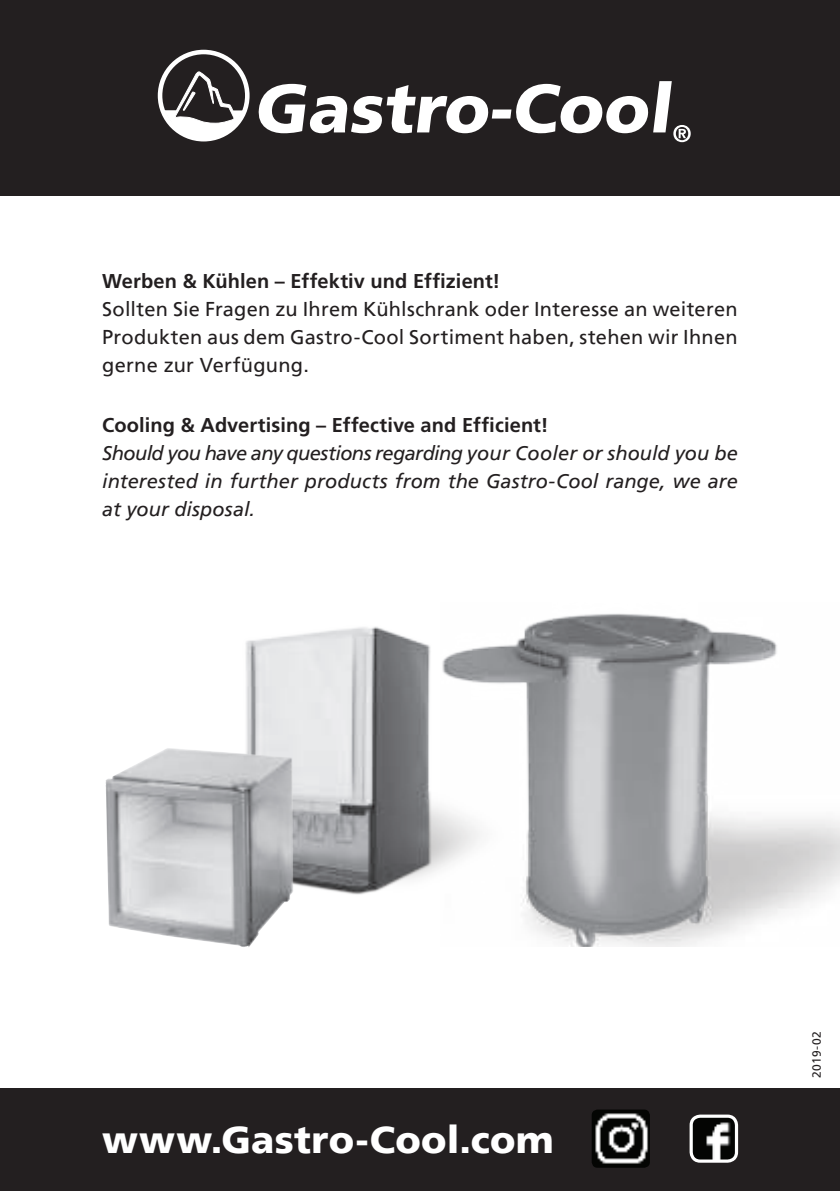
<style>
.page{position:relative;width:840px;height:1191px;background:#fff}
.page>*{position:absolute;margin:0;border:0;box-sizing:border-box;transform-origin:0 0}
.t1{font:900 38px "Frutiger LT";letter-spacing:.01em;color:#fff}
.t2{font:20px/28px "Frutiger LT";letter-spacing:.015em;color:#231f20;text-align:justify}
.t3{font:italic 20px/28px "Frutiger LT";letter-spacing:.005em;color:#231f20;text-align:justify}
.t4{font:700 20px "Frutiger LT Pro";letter-spacing:.005em;color:#231f20}
.t5{font:12px "Frutiger LT";letter-spacing:.02em;color:#231f20}
</style>
<div class="page">
<img style="left:524px;top:613px;width:315px;height:333px">
<img style="left:245px;top:613px;width:326px;height:292px">
<img style="left:105px;top:748px;width:188px;height:199px">
<div style="left:0;top:0;width:839px;height:196px;background:#231f20"></div>
<div style="left:0;top:1089px;width:839px;height:102px;background:#231f20"></div>
<div style="left:158px;top:50px;width:91px;height:91px;border:5px solid #fff;border-radius:50%"></div>
<svg style="left:164px;top:72px;width:79px;height:70px"></svg>
<svg style="left:258px;top:81px;width:432px;height:61px"></svg>
<img style="left:693px;top:1116px;width:43px;height:45px">
<div style="left:689px;top:1114px;width:48px;height:48px;border:3px solid #fff;border-radius:9px"></div>
<img style="left:592px;top:1109px;width:57px;height:58px">
<p class="t4" style="left:102px;top:273px;width:399px">Werben &amp; Kühlen – Effektiv und Effizient!</p>
<p class="t2" style="left:102px;top:297px;width:636px">Sollten Sie Fragen zu Ihrem Kühlschrank oder Interesse an weiteren Produkten aus dem Gastro-Cool Sortiment haben, stehen wir Ihnen gerne zur Verfügung.</p>
<p class="t4" style="left:102px;top:417px;width:447px">Cooling &amp; Advertising – Effective and Efficient!</p>
<p class="t3" style="left:102px;top:441px;width:637px">Should you have any questions regarding your Cooler or should you be interested in further products from the Gastro-Cool range, we are at your disposal.</p>
<h1 class="t1" style="left:102px;top:1123px;width:453px">www.Gastro-cool.com</h1>
<p class="t5" style="left:811px;top:1077px;width:48px;rotate:-90deg">2019-02</p>
</div>
